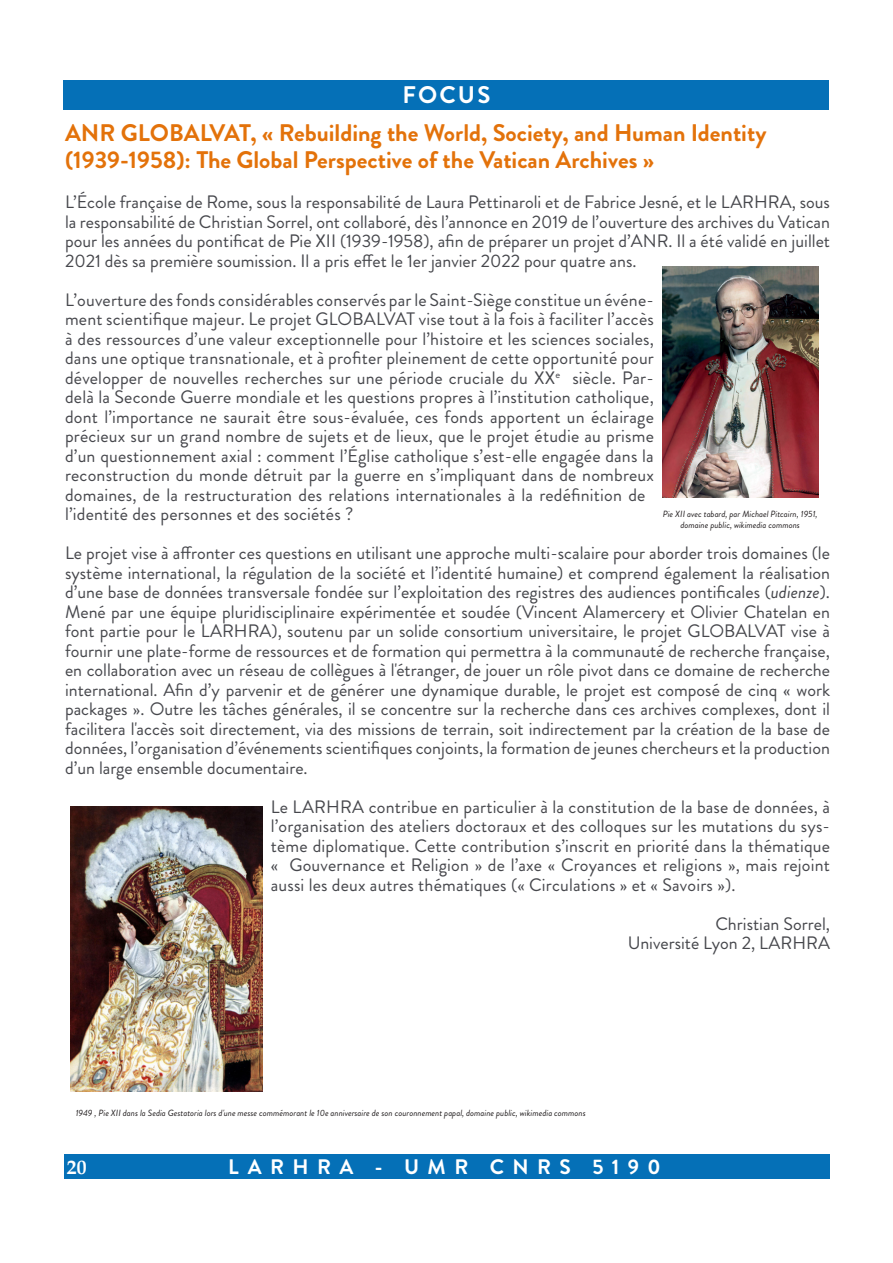
<style>
.page{position:relative;width:893px;height:1263px;background:#fff}
.page>*{position:absolute;margin:0;border:0;box-sizing:border-box;transform-origin:0 0}
.Default{font:700 24px/27px "Brandon Grotesque";color:#e3720a}
.t1{font:700 24px "Brandon Grotesque";letter-spacing:.085em;color:#fff}
.t2{font:700 21px "Brandon Grotesque";letter-spacing:.4em;color:#fff}
.t3{font:700 19.5px "Book Antiqua";color:#fff}
.t4{font:18px/19.5px "Brandon Grotesque";letter-spacing:.01em;color:#46474c;text-align:justify}
.t5{font:italic 9px "Brandon Grotesque";color:#231f20}
.s1{font-style:italic}
</style>
<div class="page">
<div style="left:64px;top:1154px;width:765px;height:25px;background:#0570b7"></div>
<div style="left:64px;top:81px;width:765px;height:29px;background:#0570b7"></div>
<img style="left:70px;top:806px;width:192px;height:285px">
<img style="left:662px;top:267px;width:156px;height:231px">
<p class="t1" style="left:403px;top:78px;width:89px">FOCUS</p>
<p class="Default" style="left:65px;top:119px;width:703px">ANR GLOBALVAT, « Rebuilding the World, Society, and Human Identity (1939-1958): The Global Perspective of the Vatican Archives »</p>
<p class="t4" style="left:65px;top:193px;width:766px">L’École française de Rome, sous la responsabilité de Laura Pettinaroli et de Fabrice Jesné, et le LARHRA, sous la responsabilité de Christian Sorrel, ont collaboré, dès l’annonce en 2019 de l’ouverture des archives du Vatican pour les années du pontificat de Pie XII (1939-1958), afin de préparer un projet d’ANR. Il a été validé en juillet 2021 dès sa première soumission. Il a pris effet le 1er janvier 2022 pour quatre ans.</p>
<p class="t4" style="left:65px;top:290px;width:590px;text-align:left">L’ouverture des fonds considérables conservés par le Saint-Siège constitue un événe&shy;ment scientifique majeur. Le projet GLOBALVAT vise tout à la fois à faciliter l’accès à des ressources d’une valeur exceptionnelle pour l’histoire et les sciences sociales, dans une optique transnationale, et à profiter pleinement de cette opportunité pour développer de nouvelles recherches sur une période cruciale du XX<sup>e</sup> siècle. Par&shy;delà la Seconde Guerre mondiale et les questions propres à l’institution catholique, dont l’importance ne saurait être sous-évaluée, ces fonds apportent un éclairage précieux sur un grand nombre de sujets et de lieux, que le projet étudie au prisme d’un questionnement axial : comment l’Église catholique s’est-elle engagée dans la reconstruction du monde détruit par la guerre en s’impliquant dans de nombreux domaines, de la restructuration des relations internationales à la redéfinition de l’identité des personnes et des sociétés ?</p>
<p class="t4" style="left:65px;top:544px;width:766px">Le projet vise à affronter ces questions en utilisant une approche multi-scalaire pour aborder trois domaines (le système international, la régulation de la société et l’identité humaine) et comprend également la réalisation d’une base de données transversale fondée sur l’exploitation des registres des audiences pontificales (<span class="s1">udienze</span>).<br>Mené par une équipe pluridisciplinaire expérimentée et soudée (Vincent Alamercery et Olivier Chatelan en font partie pour le LARHRA), soutenu par un solide consortium universitaire, le projet GLOBALVAT vise à fournir une plate-forme de ressources et de formation qui permettra à la communauté de recherche française, en collaboration avec un réseau de collègues à l'étranger, de jouer un rôle pivot dans ce domaine de recherche international. Afin d’y parvenir et de générer une dynamique durable, le projet est composé de cinq « work packages ». Outre les tâches générales, il se concentre sur la recherche dans ces archives complexes, dont il facilitera l'accès soit directement, via des missions de terrain, soit indirectement par la création de la base de données, l’organisation d’événements scientifiques conjoints, la formation de jeunes chercheurs et la production d’un large ensemble documentaire.</p>
<p class="t4" style="left:271px;top:797px;width:561px">Le LARHRA contribue en particulier à la constitution de la base de données, à l’organisation des ateliers doctoraux et des colloques sur les mutations du sys&shy;tème diplomatique. Cette contribution s’inscrit en priorité dans la thématique « Gouvernance et Religion » de l’axe « Croyances et religions », mais rejoint aussi les deux autres thématiques (« Circulations » et « Savoirs »).</p>
<p class="t4" style="left:715px;top:914px;width:116px">Christian Sorrel,</p>
<p class="t4" style="left:628px;top:934px;width:204px">Université Lyon 2, LARHRA</p>
<p class="t5" style="left:663px;top:508px;width:156px">Pie XII avec tabard, par Michael Pitcairn, 1951,</p>
<p class="t5" style="left:680px;top:519px;width:121px">domaine public, wikimedia commons</p>
<p class="t5" style="left:76px;top:1107px;width:512px">1949 , Pie XII dans la Sedia Gestatoria lors d'une messe commémorant le 10e anniversaire de son couronnement papal, domaine public, wikimedia commons</p>
<p class="t3" style="left:67px;top:1154px;width:21px">20</p>
<p class="t2" style="left:228px;top:1152px;width:434px">LARHRA - UMR CNRS 5190</p>
</div>
